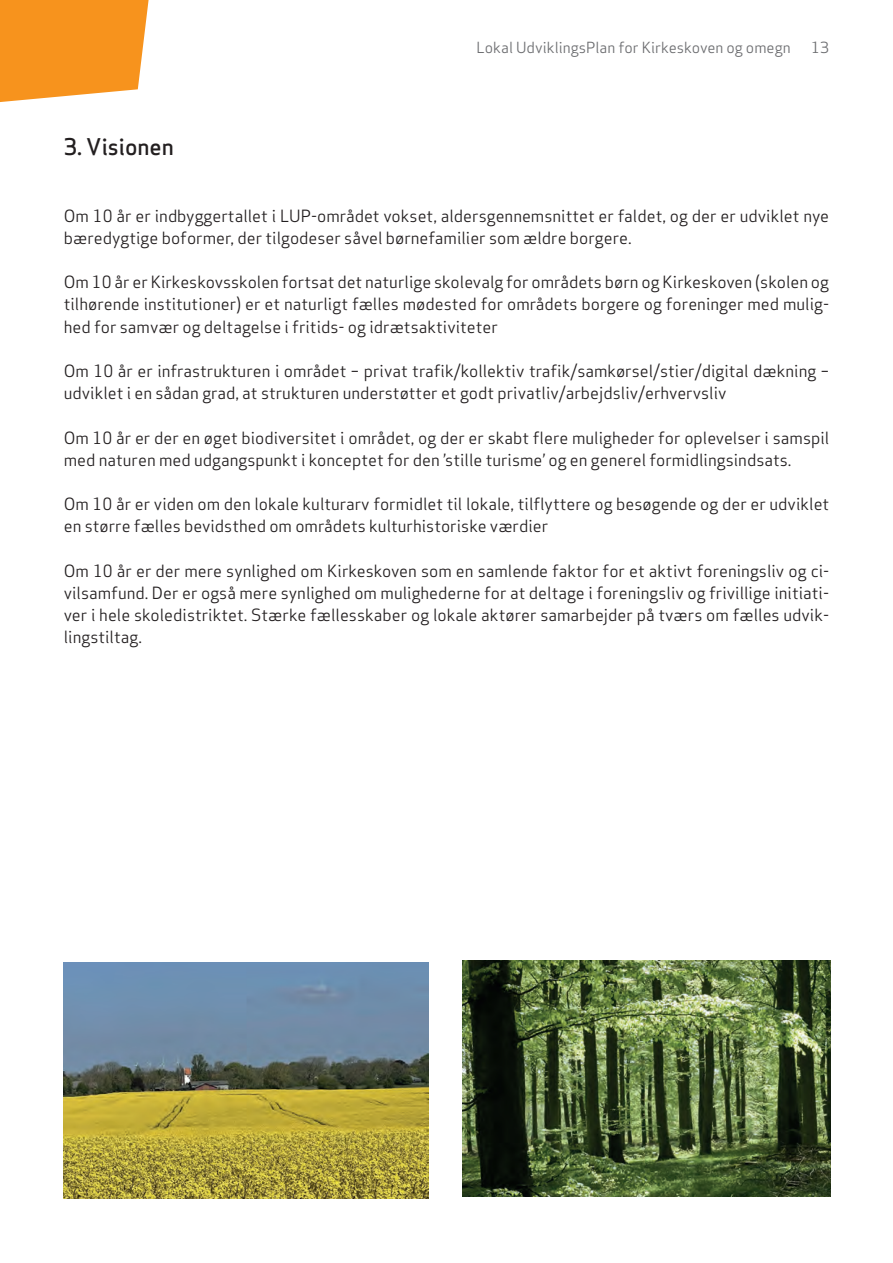
<style>
.page{position:relative;width:893px;height:1263px;background:#fff}
.page>*{position:absolute;margin:0;border:0;box-sizing:border-box;transform-origin:0 0}
.t1{font:500 22.5px "Apex Sans";color:#231f20}
.t2{font:16.5px/22.2px "Apex Sans";color:#231f20}
.t3{font:15px "Apex Sans";color:#6c6d70}
</style>
<div class="page">
<img style="left:462px;top:960px;width:368px;height:237px">
<img style="left:64px;top:962px;width:365px;height:236px">
<svg style="left:0;top:0;width:149px;height:102px;background:#f79d33"></svg>
<h1 class="t1" style="left:64px;top:127px;width:112px">3. Visionen</h1>
<p class="t3" style="left:476px;top:35px;width:316px">Lokal UdviklingsPlan for Kirkeskoven og omegn</p>
<p class="t3" style="left:811px;top:35px;width:19px">13</p>
<p class="t2" style="left:64px;top:203px;width:767px">Om 10 år er indbyggertallet i LUP-området vokset, aldersgennemsnittet er faldet, og der er udviklet nye bæredygtige boformer, der tilgodeser såvel børnefamilier som ældre borgere.</p>
<p class="t2" style="left:64px;top:270px;width:767px;text-align:justify">Om 10 år er Kirkeskovsskolen fortsat det naturlige skolevalg for områdets børn og Kirkeskoven (skolen og tilhørende institutioner) er et naturligt fælles mødested for områdets borgere og foreninger med mulig&shy;hed for samvær og deltagelse i fritids- og idrætsaktiviteter</p>
<p class="t2" style="left:64px;top:358px;width:767px">Om 10 år er infrastrukturen i området – privat trafik/kollektiv trafik/samkørsel/stier/digital dækning – udviklet i en sådan grad, at strukturen understøtter et godt privatliv/arbejdsliv/erhvervsliv</p>
<p class="t2" style="left:64px;top:425px;width:767px">Om 10 år er der en øget biodiversitet i området, og der er skabt flere muligheder for oplevelser i samspil med naturen med udgangspunkt i konceptet for den ’stille turisme’ og en generel formidlingsindsats.</p>
<p class="t2" style="left:64px;top:492px;width:767px">Om 10 år er viden om den lokale kulturarv formidlet til lokale, tilflyttere og besøgende og der er udviklet en større fælles bevidsthed om områdets kulturhistoriske værdier</p>
<p class="t2" style="left:64px;top:558px;width:767px;text-align:justify">Om 10 år er der mere synlighed om Kirkeskoven som en samlende faktor for et aktivt foreningsliv og ci&shy;vilsamfund. Der er også mere synlighed om mulighederne for at deltage i foreningsliv og frivillige initiati&shy;ver i hele skoledistriktet. Stærke fællesskaber og lokale aktører samarbejder på tværs om fælles udvik&shy;lingstiltag.</p>
</div>
